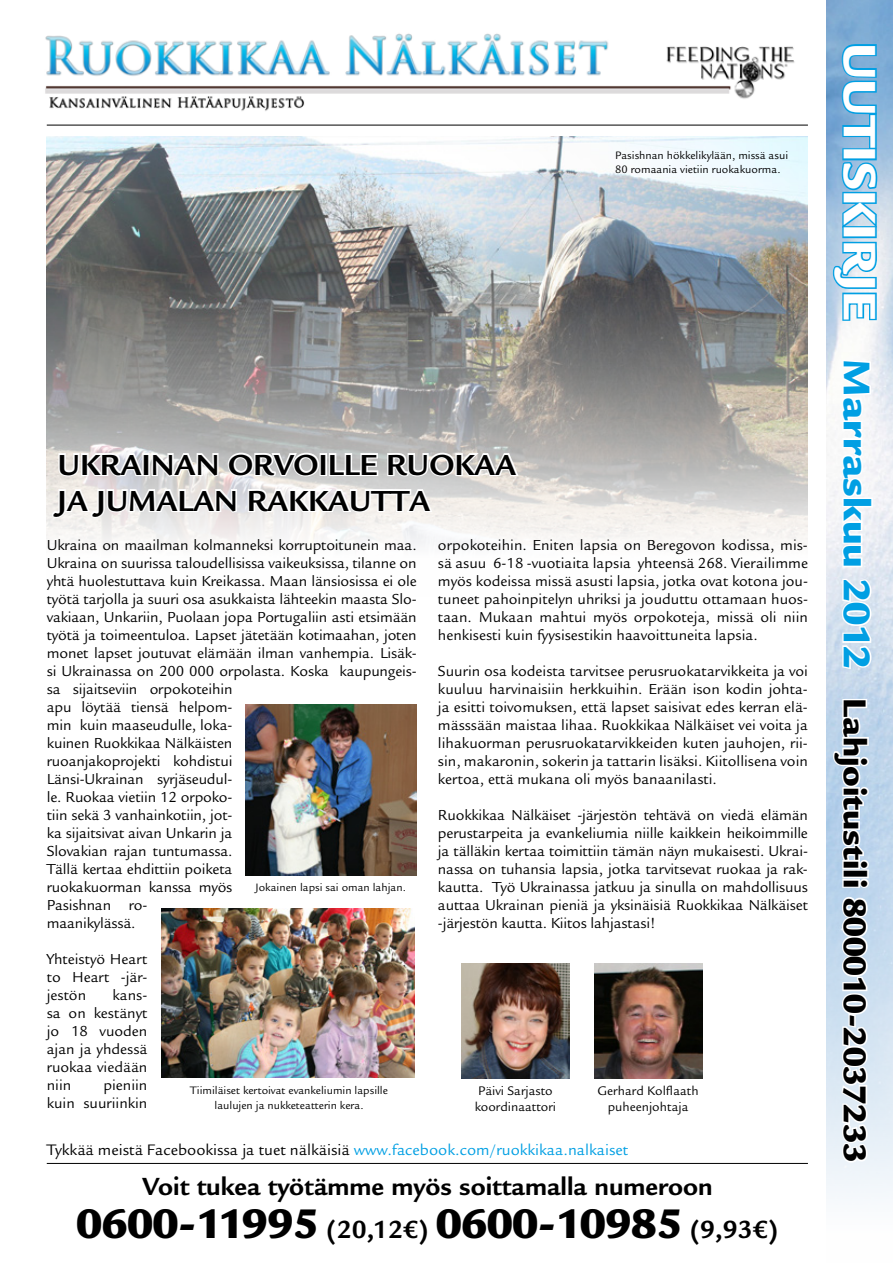
<style>
.page{position:relative;width:893px;height:1263px;background:#fff}
.page>*{position:absolute;margin:0;border:0;box-sizing:border-box;transform-origin:0 0}
.t1{font:900 45px "Legacy Sans Std";color:#000}
.t2{font:900 34.5px "Legacy Sans Std";color:#000}
.t3{font:700 31.5px/36px "Legacy Sans Std";color:#000}
.t4{font:700 27px "Legacy Sans Std";color:#000}
.t5{font:16.5px "Legacy Sans Std";color:#000}
.t6{font:15.75px/18px "Legacy Sans Std";letter-spacing:-.01em;color:#000;text-align:justify}
.t7{font:13.5px/16.2px "Legacy Sans Std";color:#000}
.t8{font:11.7px/14.7px "Legacy Sans Std";color:#000}
.s1{color:#009fe3}
.s2{font-weight:700;font-size:27px}
.s3{font-size:49.5px;color:#fff}
.s4{font-size:40.5px;color:#009fe3}
</style>
<div class="page">
<img style="left:47px;top:136px;width:761px;height:410px">
<img style="left:45px;top:33px;width:750px;height:78px">
<img style="left:826px;top:0;width:67px;height:1197px">
<svg style="left:840px;top:43px;width:38px;height:107px;background:#57a9da"></svg>
<div style="left:842px;top:148px;width:35px;height:12px;border:3px solid #009fe3"></div>
<svg style="left:840px;top:161px;width:39px;height:70px;background:#6fbae2"></svg>
<div style="left:842px;top:226px;width:35px;height:12px;border:3px solid #009fe3"></div>
<svg style="left:831px;top:240px;width:48px;height:82px"></svg>
<svg style="left:840px;top:358px;width:34px;height:211px"></svg>
<svg style="left:839px;top:577px;width:35px;height:94px"></svg>
<svg style="left:831px;top:697px;width:39px;height:174px"></svg>
<div style="left:842px;top:869px;width:27px;height:9px;border:3px solid #fff"></div>
<svg style="left:841px;top:877px;width:29px;height:12px"></svg>
<svg style="left:839px;top:895px;width:31px;height:269px"></svg>
<hr style="left:47px;top:125px;width:761px;height:1px;background:#000">
<hr style="left:47px;top:1163px;width:761px;height:1px;background:#000">
<svg style="left:49px;top:450px;width:472px;height:87px"></svg>
<img style="left:461px;top:963px;width:108px;height:115px">
<img style="left:594px;top:963px;width:108px;height:115px">
<img style="left:245px;top:704px;width:171px;height:171px">
<img style="left:162px;top:908px;width:253px;height:170px">
<p class="t8" style="left:615px;top:148px;width:174px">Pasishnan hökkelikylään, missä asui<br>80 romaania vietiin ruokakuorma.</p>
<h3 class="t3" style="left:57px;top:447px;width:460px">UKRAINAN ORVOILLE RUOKAA<br>JA JU MALAN RAKKAUTTA</h3>
<p class="t6" style="left:47px;top:536px;width:371px;text-align:left">Ukraina on maailman kolmanneksi korruptoitunein maa.<br>Ukraina on suurissa taloudellisissa vaikeuksissa, tilanne on yhtä huolestuttava kuin Kreikassa. Maan länsiosissa ei ole työtä tarjolla ja suuri osa asukkaista lähteekin maasta Slo&shy;vakiaan, Unkariin, Puolaan jopa Portugaliin asti etsimään työtä ja toimeentuloa. Lapset jätetään kotimaahan, joten monet lapset joutuvat elämään ilman vanhempia. Lisäk&shy;si Ukrainassa on 200 000 orpolasta. Koska kaupungeis&shy;sa sijaitseviin orpokoteihin<br>apu löytää tiensä helpom-<br>min kuin maaseudulle, loka-<br>kuinen Ruokkikaa Nälkäisten<br>ruoanjakoprojekti kohdistui<br>Länsi-Ukrainan syrjäseudul-<br>le. Ruokaa vietiin 12 orpoko-<br>tiin sekä 3 vanhainkotiin, jot-<br>ka sijaitsivat aivan Unkarin ja<br>Slovakian rajan tuntumassa.<br>Tällä kertaa ehdittiin poiketa<br>ruokakuorman kanssa myös<br>Pasishnan ro-<br>maanikylässä.</p>
<p class="t6" style="left:47px;top:950px;width:102px">Yhteistyö Heart to Heart -jär&shy;jestön</p>
<p class="t6" style="left:438px;top:536px;width:371px">orpokoteihin. Eniten lapsia on Beregovon kodissa, mis&shy;sä asuu 6-18 -vuotiaita lapsia yhteensä 268. Vierailimme myös kodeissa missä asusti lapsia, jotka ovat kotona jou&shy;tuneet pahoinpitelyn uhriksi ja jouduttu ottamaan huos&shy;taan. Mukaan mahtui myös orpokoteja, missä oli niin henkisesti kuin fyysisestikin haavoittuneita lapsia.</p>
<p class="t6" style="left:438px;top:662px;width:371px">Suurin osa kodeista tarvitsee perusruokatarvikkeita ja voi kuuluu harvinaisiin herkkuihin. Erään ison kodin johta&shy;ja esitti toivomuksen, että lapset saisivat edes kerran elä&shy;mässsään maistaa lihaa. Ruokkikaa Nälkäiset vei voita ja lihakuorman perusruokatarvikkeiden kuten jauhojen, rii&shy;sin, makaronin, sokerin ja tattarin lisäksi. Kiitollisena voin kertoa, että mukana oli myös banaanilasti.</p>
<p class="t6" style="left:438px;top:806px;width:371px">Ruokkikaa Nälkäiset -järjestön tehtävä on viedä elämän perustarpeita ja evankeliumia niille kaikkein heikoimmille ja tälläkin kertaa toimittiin tämän näyn mukaisesti. Ukrai&shy;nassa on tuhansia lapsia, jotka tarvitsevat ruokaa ja rak&shy;kautta. Työ Ukrainassa jatkuu ja sinulla on mahdollisuus auttaa Ukrainan pieniä ja yksinäisiä Ruokkikaa Nälkäiset -järjestön kautta. Kiitos lahjastasi!</p>
<p class="t8" style="left:255px;top:880px;width:152px">Jokainen lapsi sai oman lahjan.</p>
<p class="t6" style="left:47px;top:986px;width:102px;text-indent:66px">kans&shy;sa on kestänyt jo 18 vuoden ajan ja yhdessä ruokaa viedään niin</p>
<p class="t6" style="left:47px;top:1076px;width:102px;text-align:right">pieniin<br>kuin suuriinkin</p>
<p class="t7" style="left:475px;top:1083px;width:83px">Päivi Sarjasto koordinaattori</p>
<p class="t7" style="left:598px;top:1083px;width:102px;text-align:center">Gerhard Kolflaath puheenjohtaja</p>
<p class="t8" style="left:190px;top:1083px;width:199px;text-align:center">Tiimiläiset kertoivat evankeliumin lapsille laulujen ja nukketeatterin kera.</p>
<p class="t5" style="left:47px;top:1140px;width:583px">Tykkää meistä Facebookissa ja tuet nälkäisiä <span class="s1">www.facebook.com/ruokkikaa.nalkaiset</span></p>
<h3 class="t4" style="left:142px;top:1170px;width:572px">VOIT TUKEA TYÖTÄMME MYÖS SOITTAMALLA NUMEROON</h3>
<h1 class="t1" style="left:76px;top:1197px;width:703px">0600-11995 <span class="s2">(20,12€)</span> 0600-10985 <span class="s2">(9,93€)</span></h1>
<h2 class="t2" style="left:875px;top:43px;width:1122px;rotate:90deg"><span class="s3">UUTISKIRJE</span> <span class="s4">Marraskuu 2012</span> Lahjoitustili 800010-2037233</h2>
</div>
